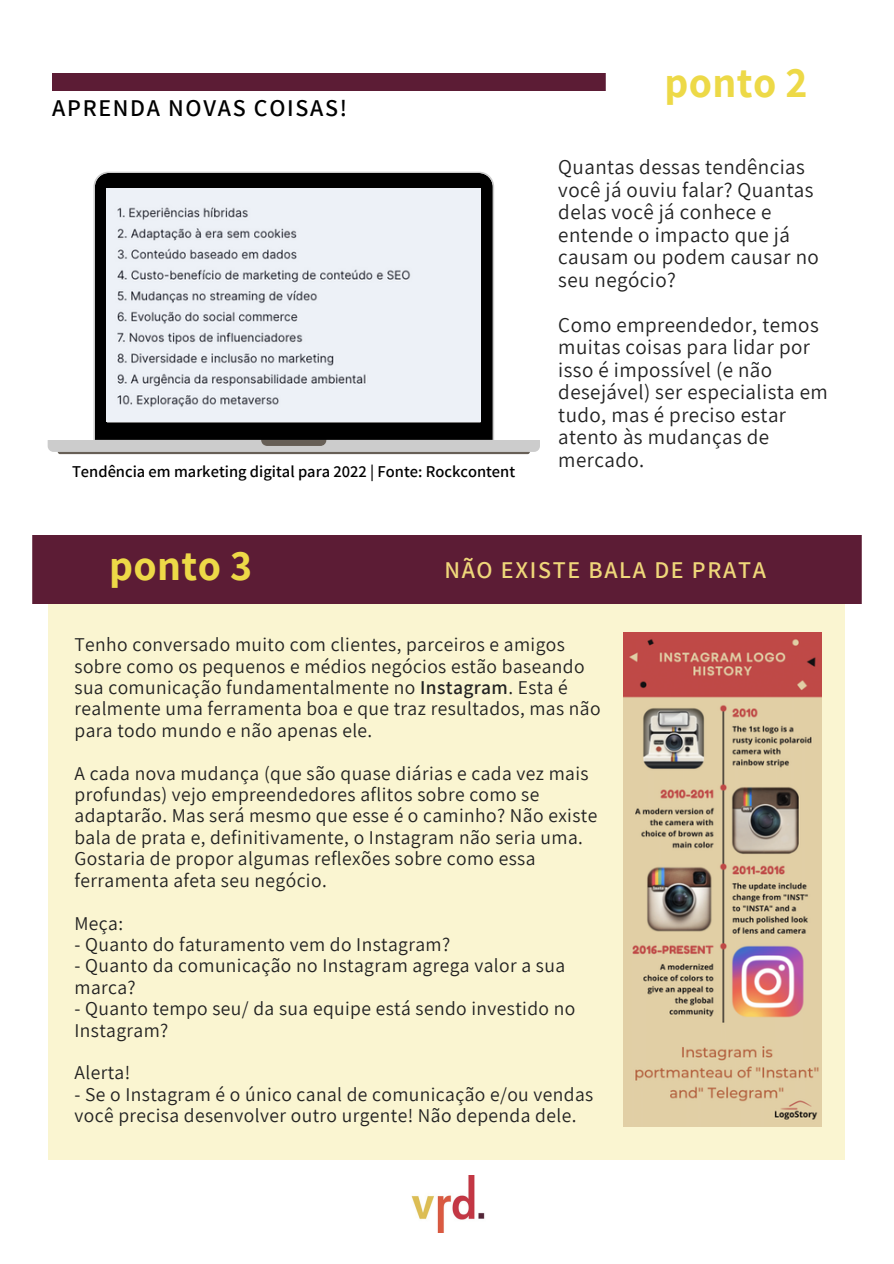
<style>
.page{position:relative;width:894px;height:1264px;background:#fff}
.page>*{position:absolute;margin:0;border:0;box-sizing:border-box;transform-origin:0 0}
.t1{font:700 42px "Assistant";letter-spacing:.01em;color:#edd947}
.t2{font:600 24px "Assistant";letter-spacing:.07em;color:#efd77a}
.t3{font:600 24px "Assistant";letter-spacing:.07em;color:#000}
.t4{font:21px/22.5px "Assistant";letter-spacing:.02em;color:#222}
.t5{font:19.5px/21.5px "Assistant";letter-spacing:.02em;color:#222}
.t6{font:600 16.5px "Assistant";color:#000}
.s1{font-weight:600}
</style>
<div class="page">
<img style="left:411px;top:1175px;width:74px;height:57px">
<div style="left:52px;top:74px;width:553px;height:17px;background:#5c1c35"></div>
<svg style="left:48px;top:172px;width:492px;height:280px"></svg>
<svg style="left:261px;top:440px;width:65px;height:6px"></svg>
<svg style="left:58px;top:452px;width:471px;height:2px"></svg>
<img style="left:107px;top:189px;width:373px;height:233px">
<div style="left:48px;top:535px;width:796px;height:624px;background:#faf5d1"></div>
<div style="left:32px;top:535px;width:829px;height:68px;background:#5c1c35"></div>
<img style="left:623px;top:632px;width:198px;height:494px">
<p class="t3" style="left:52px;top:91px;width:296px">APRENDA NOVAS COISAS!</p>
<p class="t6" style="left:72px;top:460px;width:444px">Tendência em marketing digital para 2022 | Fonte: Rockcontent</p>
<p class="t1" style="left:664px;top:54px;width:145px">ponto 2</p>
<p class="t4" style="left:558px;top:155px;width:262px">Quantas dessas tendências você já ouviu falar? Quantas delas você já conhece e entende o impacto que já causam ou podem causar no seu negócio?</p>
<p class="t4" style="left:558px;top:313px;width:271px">Como empreendedor, temos muitas coisas para lidar por isso é impossível (e não desejável) ser especialista em tudo, mas é preciso estar atento às mudanças de mercado.</p>
<p class="t1" style="left:109px;top:537px;width:145px">ponto 3</p>
<p class="t2" style="left:444px;top:553px;width:323px">NÃO EXISTE BALA DE PRATA</p>
<p class="t5" style="left:74px;top:633px;width:527px">Tenho conversado muito com clientes, parceiros e amigos sobre como os pequenos e médios negócios estão baseando sua comunicação fundamentalmente no <span class="s1">Instagram</span>. Esta é realmente uma ferramenta boa e que traz resultados, mas não para todo mundo e não apenas ele.</p>
<p class="t5" style="left:74px;top:761px;width:524px">A cada nova mudança (que são quase diárias e cada vez mais profundas) vejo empreendedores aflitos sobre como se adaptarão. Mas será mesmo que esse é o caminho? Não existe bala de prata e, definitivamente, o Instagram não seria uma.<br>Gostaria de propor algumas reflexões sobre como essa ferramenta afeta seu negócio.</p>
<p class="t5" style="left:74px;top:911px;width:50px">Meça:</p>
<p class="t5" style="left:74px;top:933px;width:377px">- Quanto do faturamento vem do Instagram?</p>
<p class="t5" style="left:74px;top:954px;width:492px">- Quanto da comunicação no Instagram agrega valor a sua marca?</p>
<p class="t5" style="left:74px;top:997px;width:502px">- Quanto tempo seu/ da sua equipe está sendo investido no<br>Instagram?</p>
<p class="t5" style="left:74px;top:1061px;width:57px">Alerta!</p>
<p class="t5" style="left:74px;top:1082px;width:520px">- Se o Instagram é o único canal de comunicação e/ou vendas você precisa desenvolver outro urgente! Não dependa dele.</p>
</div>
